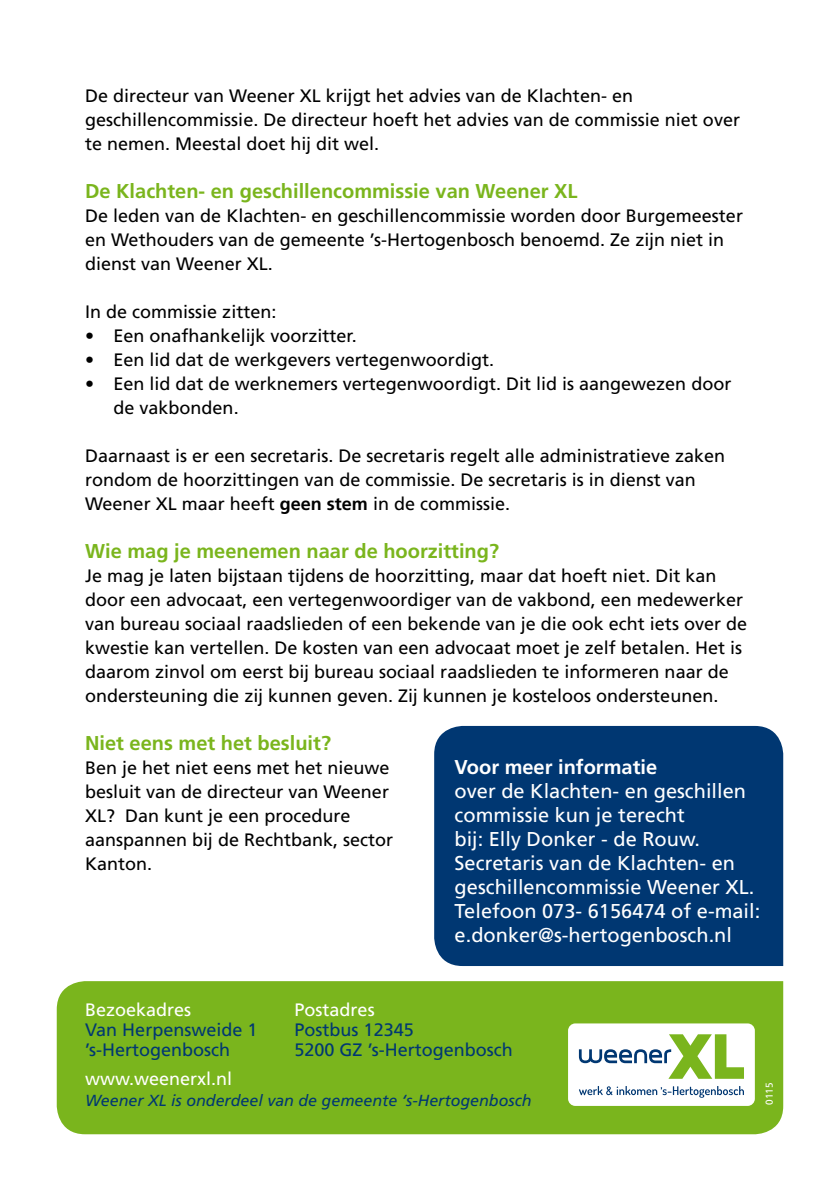
<style>
.page{position:relative;width:840px;height:1191px;background:#fff}
.page>*{position:absolute;margin:0;border:0;box-sizing:border-box;transform-origin:0 0}
.t1{font:20px/24px "Frutiger LT Com";color:#fff}
.t2{font:700 20px "Frutiger LT Com";color:#7ab51d}
.t3{font:700 20px "Frutiger LT Com";color:#fff}
.t4{font:18px/24px "Frutiger LT Com";color:#000}
.t5{font:18px/20px "Frutiger LT Com";color:#003772}
.t6{font:18px "Frutiger LT Com";color:#fff}
.t7{font:italic 16px "Frutiger LT Com";color:#003772}
.t8{font:10px "Frutiger LT Com";color:#fff}
.s1{font-weight:700}
</style>
<div class="page">
<div style="left:57px;top:981px;width:725px;height:153px;background:#7ab51d"></div>
<div style="left:434px;top:726px;width:348px;height:240px;background:#003772"></div>
<div style="left:567px;top:1023px;width:187px;height:83px;background:#fff;border-radius:7px"></div>
<svg style="left:578px;top:1034px;width:165px;height:44px"></svg>
<svg style="left:579px;top:1086px;width:164px;height:11px"></svg>
<p class="t4" style="left:85px;top:84px;width:656px">De directeur van Weener XL krijgt het advies van de Klachten- en geschillencommissie. De directeur hoeft het advies van de commissie niet over te nemen. Meestal doet hij dit wel.</p>
<p class="t2" style="left:85px;top:179px;width:493px">De Klachten- en geschillencommissie van Weener XL</p>
<p class="t4" style="left:85px;top:204px;width:659px">De leden van de Klachten- en geschillencommissie worden door Burgemeester en Wethouders van de gemeente ’s-Hertogenbosch benoemd. Ze zijn niet in dienst van Weener XL.</p>
<p class="t4" style="left:85px;top:299px;width:193px">In de commissie zitten:</p>
<p class="t4" style="left:85px;top:323px;width:273px">• Een onafhankelijk voorzitter.</p>
<p class="t4" style="left:85px;top:347px;width:410px">• Een lid dat de werkgevers vertegenwoordigt.</p>
<p class="t4" style="left:113px;top:371px;width:619px;text-indent:-28px">• Een lid dat de werknemers vertegenwoordigt. Dit lid is aangewezen door de vakbonden.</p>
<p class="t4" style="left:85px;top:443px;width:641px">Daarnaast is er een secretaris. De secretaris regelt alle administratieve zaken rondom de hoorzittingen van de commissie. De secretaris is in dienst van<br>Weener XL maar heeft <span class="s1">geen stem</span> in de commissie.</p>
<p class="t2" style="left:85px;top:539px;width:415px">Wie mag je meenemen naar de hoorzitting?</p>
<p class="t4" style="left:85px;top:564px;width:663px">Je mag je laten bijstaan tijdens de hoorzitting, maar dat hoeft niet. Dit kan door een advocaat, een vertegenwoordiger van de vakbond, een medewerker van bureau sociaal raadslieden of een bekende van je die ook echt iets over de kwestie kan vertellen. De kosten van een advocaat moet je zelf betalen. Het is daarom zinvol om eerst bij bureau sociaal raadslieden te informeren naar de ondersteuning die zij kunnen geven. Zij kunnen je kosteloos ondersteunen.</p>
<p class="t2" style="left:85px;top:731px;width:247px">Niet eens met het besluit?</p>
<p class="t4" style="left:85px;top:756px;width:309px">Ben je het niet eens met het nieuwe besluit van de directeur van Weener<br>XL? Dan kunt je een procedure aanspannen bij de Rechtbank, sector<br>Kanton.</p>
<p class="t3" style="left:454px;top:755px;width:204px">Voor meer informatie</p>
<p class="t1" style="left:454px;top:779px;width:307px">over de Klachten- en geschillen commissie kun je terecht<br>bij: Elly Donker - de Rouw.<br>Secretaris van de Klachten- en geschillencommissie Weener XL.<br>Telefoon 073- 6156474 of e-mail: e.donker@s-hertogenbosch.nl</p>
<p class="t6" style="left:85px;top:999px;width:108px">Bezoekadres</p>
<p class="t5" style="left:85px;top:1020px;width:174px">Van Herpensweide 1 ’s-Hertogenbosch</p>
<p class="t6" style="left:294px;top:999px;width:82px">Postadres</p>
<p class="t5" style="left:294px;top:1020px;width:220px">Postbus 12345<br>5200 GZ ’s-Hertogenbosch</p>
<p class="t6" style="left:85px;top:1068px;width:149px">www.weenerxl.nl</p>
<p class="t7" style="left:85px;top:1091px;width:448px">Weener XL is onderdeel van de gemeente ‘s-Hertogenbosch</p>
<p class="t8" style="left:763px;top:1104px;width:24px;rotate:-90deg">0115</p>
</div>
